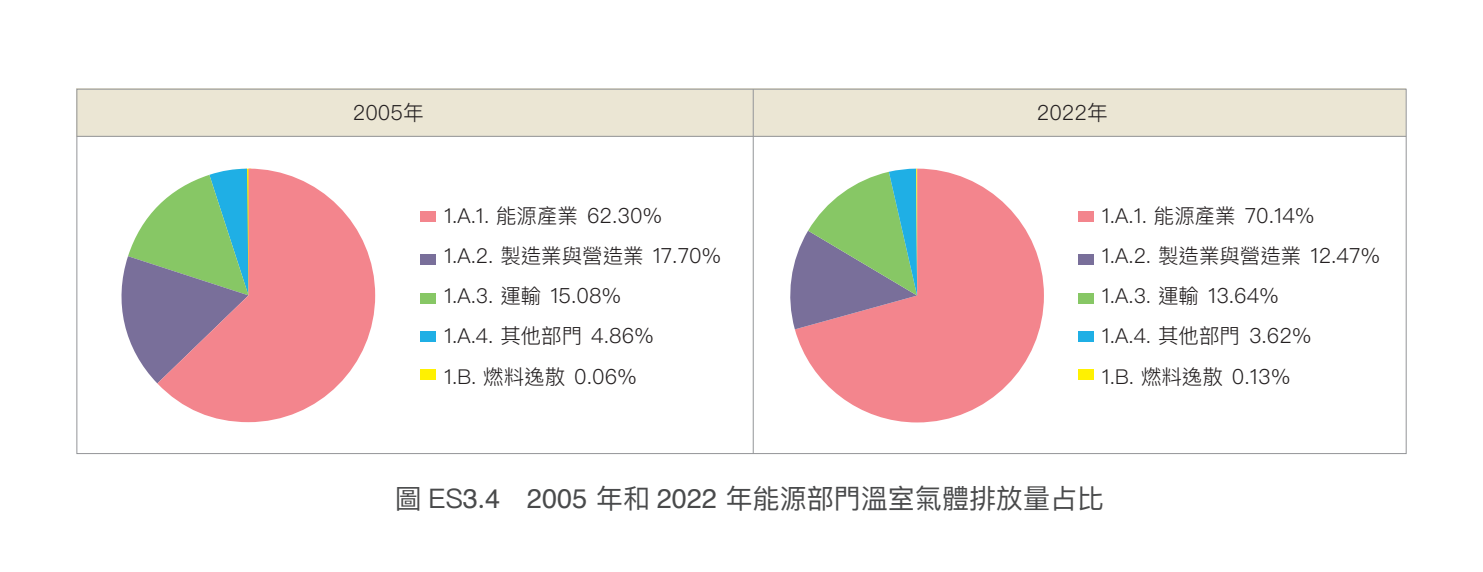
<style>
.page{position:relative;width:1483px;height:572px;background:#fff}
.page>*{position:absolute;margin:0;border:0;box-sizing:border-box;transform-origin:0 0}
.圖說{font:27px "Ping Fang TC";color:#494a4b}
.t1{font:300 21px "Ping Fang TC";color:#231f20}
.t2{font:300 20.4px/39.9px "Ping Fang TC";color:#231f20}
.s1{font-size:21px}
.s2{font-family:"Helvetica"}
</style>
<div class="page">
<div style="left:420px;top:331px;width:16px;height:10px;background:#1fafe5"></div>
<div style="left:420px;top:369px;width:16px;height:11px;background:#fff101"></div>
<div style="left:420px;top:293px;width:16px;height:10px;background:#87c765"></div>
<div style="left:420px;top:254px;width:16px;height:10px;background:#796f9a"></div>
<div style="left:420px;top:211px;width:16px;height:11px;background:#f3858d"></div>
<div style="left:1078px;top:331px;width:15px;height:10px;background:#1fafe5"></div>
<div style="left:1078px;top:369px;width:15px;height:11px;background:#fff101"></div>
<div style="left:1078px;top:293px;width:15px;height:10px;background:#87c765"></div>
<div style="left:1078px;top:254px;width:15px;height:10px;background:#796f9a"></div>
<div style="left:1078px;top:211px;width:15px;height:11px;background:#f3858d"></div>
<div style="left:76px;top:89px;width:1330px;height:48px;background:#ebe6d4"></div>
<hr style="left:753px;top:89px;width:1px;height:364px;background:#939598">
<hr style="left:77px;top:136px;width:1329px;height:1px;background:#939598">
<svg style="left:121px;top:207px;width:36px;height:176px"></svg>
<svg style="left:157px;top:168px;width:218px;height:254px;fill:#f3858d"></svg>
<svg style="left:795px;top:168px;width:249px;height:254px;fill:#f3858d"></svg>
<svg style="left:790px;top:168px;width:127px;height:161px"></svg>
<hr style="left:916px;top:168px;width:1px;height:127px;background:#fff101">
<p class="t1" style="left:353px;top:100px;width:72px">2005年</p>
<p class="t1" style="left:1037px;top:100px;width:72px">2022年</p>
<p class="t2" style="left:444px;top:196px;width:279px">1.A.1. 能源產業 <span class="s1">62.30%<br></span>1.A.2. 製造業與營造業 <span class="s1">17.70%<br></span>1.A.3. 運輸 <span class="s1">15.08%<br></span>1.A.4. 其他部門 <span class="s1">4.86%<br></span>1.B. 燃料逸散 <span class="s1">0.06%</span></p>
<p class="t2" style="left:1102px;top:196px;width:280px">1.A.1. 能源產業 <span class="s1">70.14%<br></span>1.A.2. 製造業與營造業 <span class="s1">12.47%<br></span>1.A.3. 運輸 <span class="s1">13.64%<br></span>1.A.4. 其他部門 <span class="s1">3.62%<br></span>1.B. 燃料逸散 <span class="s1">0.13%</span></p>
<p class="圖說" style="left:395px;top:481px;width:711px">圖 ES<span class="s2">3</span>.<span class="s2">4 2005</span> 年和 <span class="s2">2022</span> 年能源部門溫室氣體排放量占比</p>
</div>
